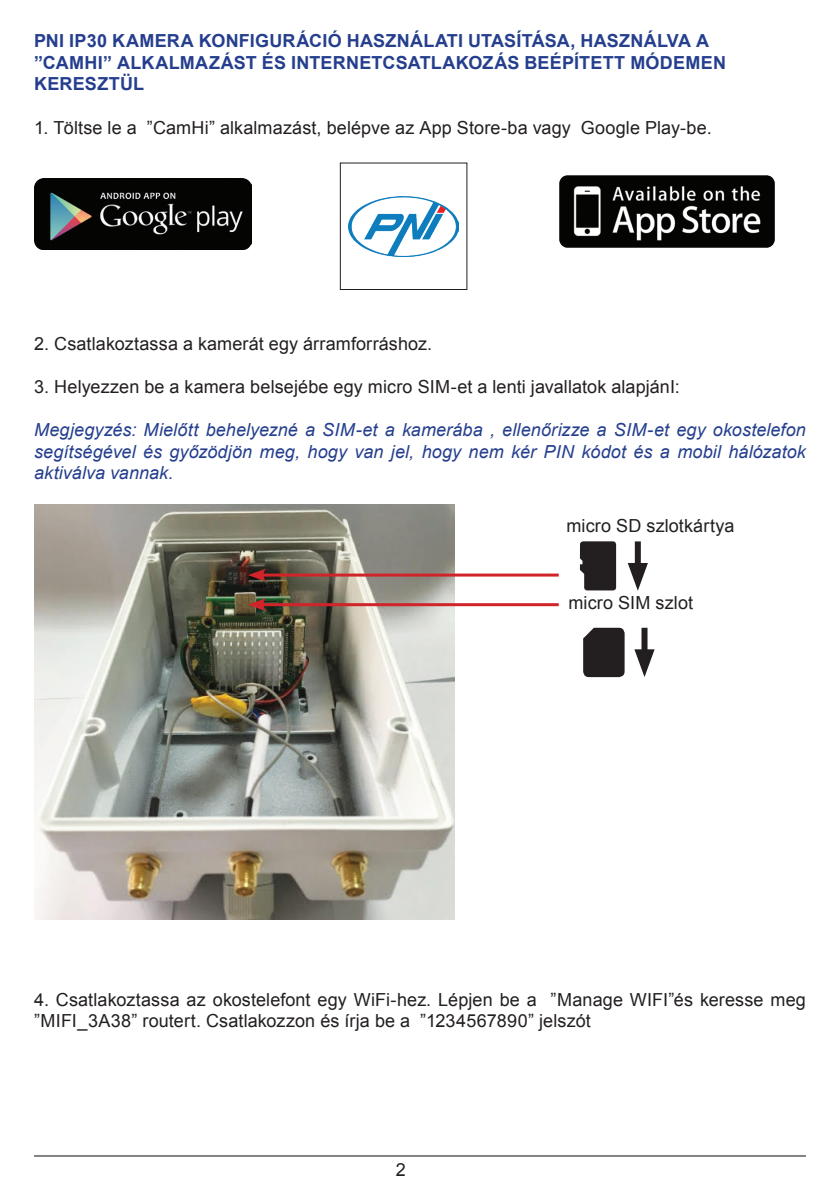
<style>
.page{position:relative;width:840px;height:1191px;background:#fff}
.page>*{position:absolute;margin:0;border:0;box-sizing:border-box;transform-origin:0 0}
.Bold{font:18px/21.6px "Arial";letter-spacing:.005em;color:#231f20}
.Note{font:italic 18px/21.6px "Arial";letter-spacing:.005em;color:#253f8e;text-align:justify}
.Bold-2{font:700 18px/21.6px "Arial";letter-spacing:.015em;color:#253f8e}
</style>
<div class="page">
<hr style="left:34px;top:1155px;width:771px;height:2px;background:#808285">
<img style="left:34px;top:504px;width:420px;height:415px">
<hr style="left:260px;top:573px;width:298px;height:3px;background:#d1232a">
<svg style="left:248px;top:568px;width:18px;height:13px"></svg>
<hr style="left:260px;top:603px;width:298px;height:3px;background:#d1232a">
<svg style="left:248px;top:598px;width:18px;height:13px"></svg>
<div style="left:583px;top:628px;width:41px;height:49px;background:#231f20"></div>
<div style="left:641px;top:628px;width:6px;height:32px;background:#231f20"></div>
<svg style="left:634px;top:649px;width:20px;height:28px"></svg>
<div style="left:634px;top:541px;width:6px;height:33px;background:#231f20"></div>
<svg style="left:627px;top:563px;width:20px;height:28px"></svg>
<svg style="left:579px;top:541px;width:36px;height:49px;background:#353233"></svg>
<img style="left:559px;top:175px;width:216px;height:73px">
<img style="left:34px;top:178px;width:217px;height:71px">
<img style="left:348px;top:196px;width:110px;height:60px">
<div style="left:340px;top:163px;width:127px;height:127px;border:1px solid #231f20"></div>
<p class="Bold-2" style="left:34px;top:31px;width:693px">PNI IP30 KAMERA KONFIGURÁCIÓ HASZNÁLATI UTASÍTÁSA, HASZNÁLVA A ”CAMHI” ALKALMAZÁST ÉS INTERNETCSATLAKOZÁS BEÉPÍTETT MÓDEMEN<br>KERESZTÜL</p>
<p class="Bold" style="left:34px;top:117px;width:678px">1. Töltse le a ”CamHi” alkalmazást, belépve az App Store-ba vagy Google Play-be.</p>
<p class="Bold" style="left:34px;top:333px;width:399px">2. Csatlakoztassa a kamerát egy árramforráshoz.</p>
<p class="Bold" style="left:34px;top:376px;width:647px">3. Helyezzen be a kamera belsejébe egy micro SIM-et a lenti javallatok alapjánI:</p>
<p class="Note" style="left:34px;top:419px;width:773px">Megjegyzés: Mielőtt behelyezné a SIM-et a kamerába , ellenőrizze a SIM-et egy okostelefon segítségével és győzödjön meg, hogy van jel, hogy nem kér PIN kódot és a mobil hálózatok aktiválva vannak.</p>
<p class="Bold" style="left:566px;top:515px;width:170px">micro SD szlotkártya</p>
<p class="Bold" style="left:568px;top:592px;width:126px">micro SIM szlot</p>
<p class="Bold" style="left:34px;top:988px;width:773px">4. Csatlakoztassa az okostelefont egy WiFi-hez. Lépjen be a ”Manage WIFI”és keresse meg ”MIFI_3A38” routert. Csatlakozzon és írja be a ”1234567890” jelszót</p>
<p class="Bold" style="left:396px;top:1159px;width:12px">2</p>
</div>
